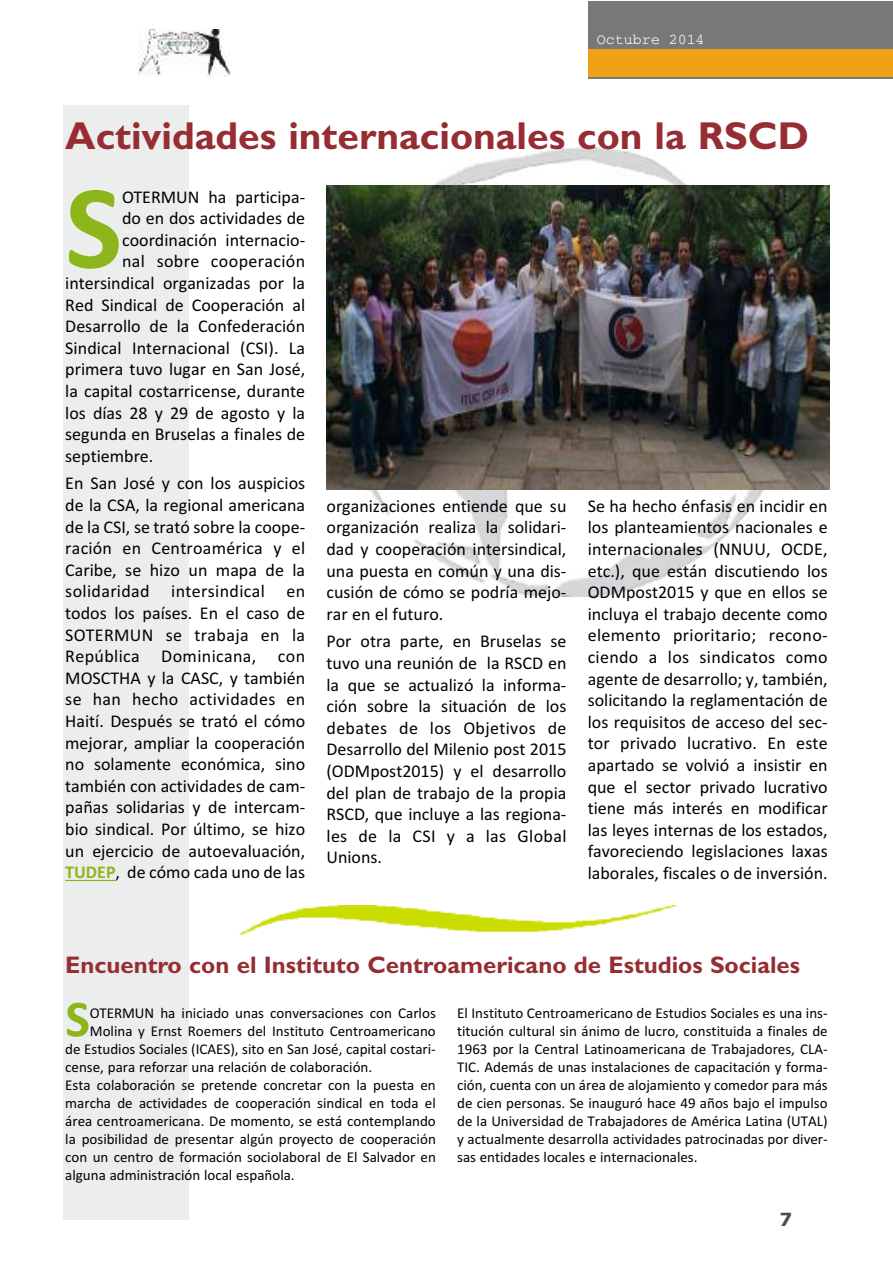
<style>
.page{position:relative;width:893px;height:1263px;background:#fff}
.page>*{position:absolute;margin:0;border:0;box-sizing:border-box;transform-origin:0 0}
.t1{font:700 120.45px "Calibri";color:#8cb61c}
.t2{font:700 52.2px "Calibri";color:#8cb61c}
.t3{font:700 39px "Gill Sans";color:#962d32}
.t4{font:700 24px "Gill Sans";color:#962d32}
.t5{font:18px/21.6px "Calibri";color:#000006;text-align:justify}
.t6{font:18px "Calibri";letter-spacing:.02em;color:#000006}
.t7{font:18px "font 000000001 a 724 cdf";color:#4d4d51}
.t8{font:15px/18px "Calibri";color:#000006;text-align:justify}
.t9{font:15px "Courier";color:#fff}
.s1{font-weight:700;color:#8cb61c}
</style>
<div class="page">
<div style="left:64px;top:106px;width:125px;height:1114px;background:#eceded"></div>
<img style="left:336px;top:147px;width:457px;height:450px">
<div style="left:588px;top:1px;width:304px;height:78px;background:#777879"></div>
<div style="left:588px;top:49px;width:304px;height:28px;background:#efa118"></div>
<img style="left:139px;top:29px;width:90px;height:47px">
<img style="left:240px;top:905px;width:435px;height:29px">
<hr style="left:65px;top:880px;width:51px;height:1px;background:#8cb61c">
<img style="left:326px;top:186px;width:503px;height:303px">
<p class="t9" style="left:597px;top:32px;width:109px">Octubre 2014</p>
<h3 class="t3" style="left:65px;top:112px;width:745px">Actividades internacionales con la RSCD</h3>
<h1 class="t1" style="left:65px;top:150px;width:58px">S</h1>
<p class="t5" style="left:122px;top:186px;width:185px">OTERMUN ha participa-</p>
<p class="t5" style="left:122px;top:207px;width:185px">do en dos actividades de</p>
<p class="t5" style="left:122px;top:229px;width:185px">coordinación internacio-</p>
<p class="t6" style="left:122px;top:250px;width:185px">nal sobre cooperación</p>
<p class="t5" style="left:65px;top:272px;width:241px">intersindical organizadas por la</p>
<p class="t5" style="left:65px;top:294px;width:241px">Red Sindical de Cooperación al</p>
<p class="t5" style="left:65px;top:315px;width:241px">Desarrollo de la Confederación</p>
<p class="t5" style="left:65px;top:337px;width:241px">Sindical Internacional (CSI). La</p>
<p class="t5" style="left:65px;top:359px;width:241px">primera tuvo lugar en San José,</p>
<p class="t5" style="left:65px;top:380px;width:241px">la capital costarricense, durante</p>
<p class="t5" style="left:65px;top:402px;width:241px">los días 28 y 29 de agosto y la</p>
<p class="t5" style="left:65px;top:423px;width:241px">segunda en Bruselas a finales de</p>
<p class="t5" style="left:65px;top:445px;width:90px">septiembre.</p>
<p class="t5" style="left:65px;top:473px;width:241px">En San José y con los auspicios de la CSA, la regional americana de la CSI, se trató sobre la coope&shy;ración en Centroamérica y el Caribe, se hizo un mapa de la solidaridad intersindical en todos los países. En el caso de SOTERMUN se trabaja en la República Dominicana, con MOSCTHA y la CASC, y también se han hecho actividades en Haití. Después se trató el cómo mejorar, ampliar la cooperación no solamente económica, sino también con actividades de cam&shy;pañas solidarias y de intercam&shy;bio sindical. Por último, se hizo un ejercicio de autoevaluación, <span class="s1">TUDEP</span>, de cómo cada uno de las</p>
<p class="t5" style="left:326px;top:495px;width:241px">organizaciones entiende que su organización realiza la solidari&shy;dad y cooperación intersindical, una puesta en común y una dis&shy;cusión de cómo se podría mejo&shy;rar en el futuro.</p>
<p class="t5" style="left:326px;top:631px;width:241px">Por otra parte, en Bruselas se tuvo una reunión de la RSCD en la que se actualizó la informa&shy;ción sobre la situación de los debates de los Objetivos de Desarrollo del Milenio post 2015 (ODMpost2015) y el desarrollo del plan de trabajo de la propia RSCD, que incluye a las regiona&shy;les de la CSI y a las Global Unions.</p>
<p class="t5" style="left:588px;top:495px;width:241px">Se ha hecho énfasis en incidir en los planteamientos nacionales e internacionales (NNUU, OCDE, etc.), que están discutiendo los ODMpost2015 y que en ellos se incluya el trabajo decente como elemento prioritario; recono&shy;ciendo a los sindicatos como agente de desarrollo; y, también, solicitando la reglamentación de los requisitos de acceso del sec&shy;tor privado lucrativo. En este apartado se volvió a insistir en que el sector privado lucrativo tiene más interés en modificar las leyes internas de los estados, favoreciendo legislaciones laxas laborales, fiscales o de inversión.</p>
<h3 class="t4" style="left:65px;top:951px;width:736px">Encuentro con el Instituto Centroamericano de Estudios Sociales</h3>
<h2 class="t2" style="left:65px;top:985px;width:26px">S</h2>
<p class="t8" style="left:90px;top:1004px;width:347px">OTERMUN ha iniciado unas conversaciones con Carlos</p>
<p class="t8" style="left:90px;top:1022px;width:347px">Molina y Ernst Roemers del Instituto Centroamericano</p>
<p class="t8" style="left:65px;top:1040px;width:372px">de Estudios Sociales (ICAES), sito en San José, capital costari-</p>
<p class="t8" style="left:65px;top:1058px;width:309px">cense, para reforzar una relación de colaboración.</p>
<p class="t8" style="left:65px;top:1076px;width:372px">Esta colaboración se pretende concretar con la puesta en</p>
<p class="t8" style="left:65px;top:1094px;width:372px">marcha de actividades de cooperación sindical en toda el</p>
<p class="t8" style="left:65px;top:1112px;width:372px">área centroamericana. De momento, se está contemplando</p>
<p class="t8" style="left:65px;top:1130px;width:372px">la posibilidad de presentar algún proyecto de cooperación</p>
<p class="t8" style="left:65px;top:1148px;width:372px">con un centro de formación sociolaboral de El Salvador en</p>
<p class="t8" style="left:65px;top:1166px;width:231px">alguna administración local española.</p>
<p class="t8" style="left:457px;top:1004px;width:372px">El Instituto Centroamericano de Estudios Sociales es una ins&shy;titución cultural sin ánimo de lucro, constituida a finales de 1963 por la Central Latinoamericana de Trabajadores, CLA-TIC. Además de unas instalaciones de capacitación y forma&shy;ción, cuenta con un área de alojamiento y comedor para más de cien personas. Se inauguró hace 49 años bajo el impulso de la Universidad de Trabajadores de América Latina (UTAL) y actualmente desarrolla actividades patrocinadas por diver&shy;sas entidades locales e internacionales.</p>
<p class="t7" style="left:779px;top:1208px;width:14px">7</p>
</div>
